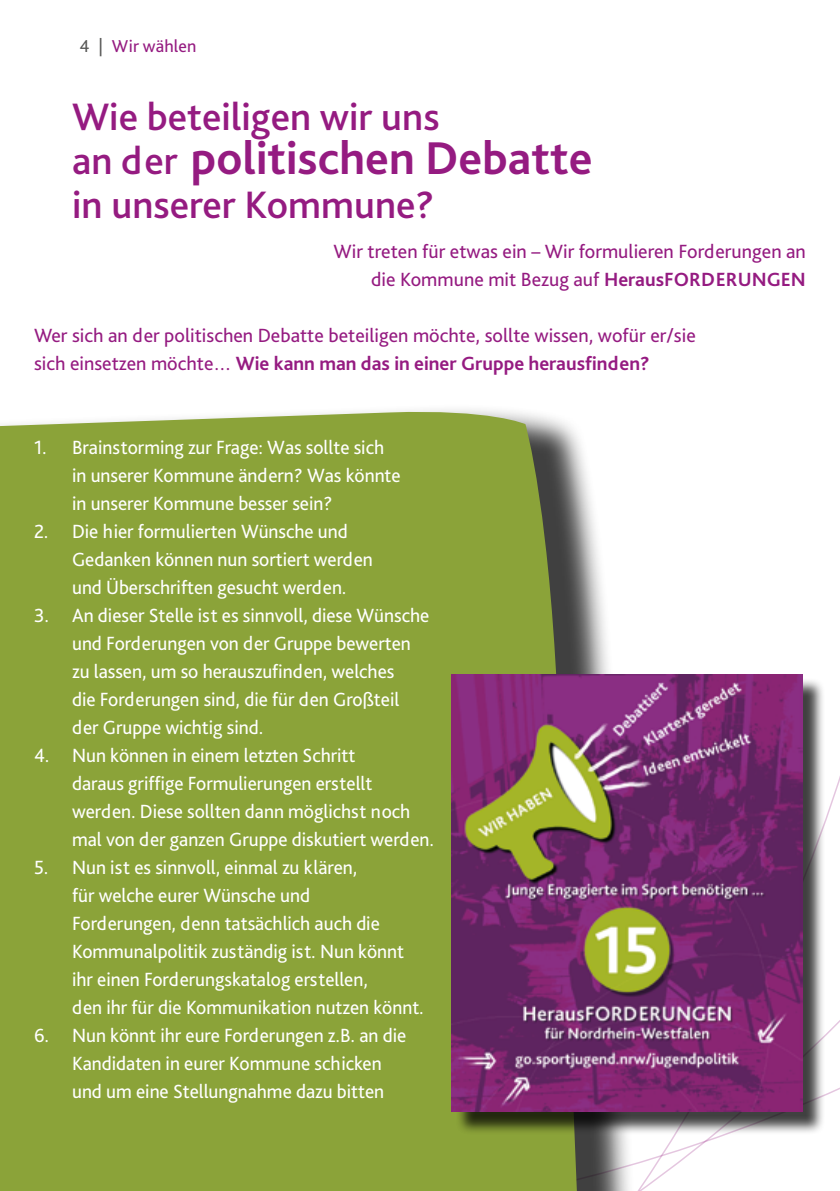
<style>
.page{position:relative;width:840px;height:1191px;background:#fff}
.page>*{position:absolute;margin:0;border:0;box-sizing:border-box;transform-origin:0 0}
.t1{font:700 48px "Bliss Pro";color:#951b81}
.t2{font:500 40px "Bliss Pro";color:#951b81}
.Bliss_Fliesstext{font:20px/28px "Bliss Pro";letter-spacing:-.005em;color:#fff}
.Bliss_Fliesstext-2{font:20px/28px "Bliss Pro";color:#951b81}
.t3{font:18px "Bliss Pro";letter-spacing:.005em;color:#951b81}
.s1{color:#575756}
.s2{font-weight:500;font-size:40px}
.s3{font-weight:700}
</style>
<div class="page">
<div style="left:0;top:403px;width:655px;height:788px;background:#000;opacity:.75"></div>
<div style="left:0;top:409px;width:597px;height:782px;background:#8ba339"></div>
<div style="left:454px;top:678px;width:371px;height:457px;background:#000;opacity:.75"></div>
<img style="left:451px;top:674px;width:350px;height:438px">
<p class="t3" style="left:79px;top:35px;width:118px"><span class="s1">4 |</span> Wir wählen</p>
<p class="t2" style="left:72px;top:92px;width:369px">Wie beteiligen wir uns</p>
<p class="t1" style="left:72px;top:129px;width:521px"><span class="s2">an der</span> politischen Debatte</p>
<p class="t2" style="left:72px;top:180px;width:363px">in unserer Kommune?</p>
<p class="Bliss_Fliesstext-2" style="left:333px;top:237px;width:473px">Wir treten für etwas ein – Wir formulieren Forderungen an</p>
<p class="Bliss_Fliesstext-2" style="left:371px;top:265px;width:436px">die Kommune mit Bezug auf <span class="s3">HerausFORDERUNGEN</span></p>
<p class="Bliss_Fliesstext-2" style="left:34px;top:321px;width:663px">Wer sich an der politischen Debatte beteiligen möchte, sollte wissen, wofür er/sie sich einsetzen möchte… <span class="s3">Wie kann man das in einer Gruppe herausfinden?</span></p>
<p class="Bliss_Fliesstext" style="left:72px;top:433px;width:330px;text-indent:-38px">1. Brainstorming zur Frage: Was sollte sich in unserer Kommune ändern? Was könnte in unserer Kommune besser sein?</p>
<p class="Bliss_Fliesstext" style="left:72px;top:517px;width:302px;text-indent:-38px">2. Die hier formulierten Wünsche und<br>Gedanken können nun sortiert werden und Überschriften gesucht werden.</p>
<p class="Bliss_Fliesstext" style="left:72px;top:601px;width:358px;text-indent:-38px">3. An dieser Stelle ist es sinnvoll, diese Wünsche und Forderungen von der Gruppe bewerten zu lassen, um so herauszufinden, welches<br>die Forderungen sind, die für den Großteil der Gruppe wichtig sind.</p>
<p class="Bliss_Fliesstext" style="left:72px;top:741px;width:363px;text-indent:-38px">4. Nun können in einem letzten Schritt<br>daraus griffige Formulierungen erstellt werden. Diese sollten dann möglichst noch mal von der ganzen Gruppe diskutiert werden.</p>
<p class="Bliss_Fliesstext" style="left:72px;top:853px;width:353px;text-indent:-38px">5. Nun ist es sinnvoll, einmal zu klären,<br>für welche eurer Wünsche und<br>Forderungen, denn tatsächlich auch die Kommunalpolitik zuständig ist. Nun könnt ihr einen Forderungskatalog erstellen,<br>den ihr für die Kommunikation nutzen könnt.</p>
<p class="Bliss_Fliesstext" style="left:72px;top:1021px;width:335px;text-indent:-38px">6. Nun könnt ihr eure Forderungen z.B. an die<br>Kandidaten in eurer Kommune schicken und um eine Stellungnahme dazu bitten</p>
</div>
